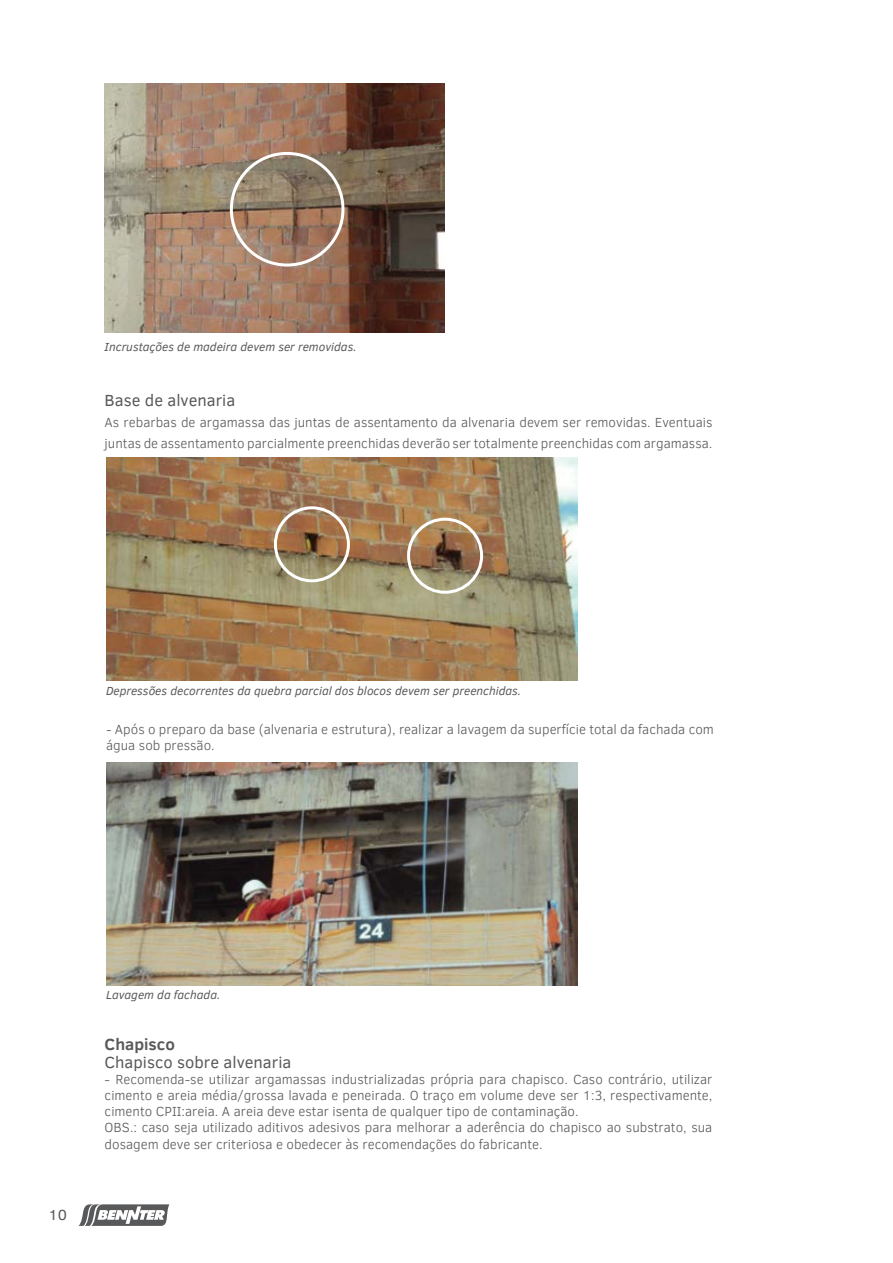
<style>
.page{position:relative;width:893px;height:1263px;background:#fff}
.page>*{position:absolute;margin:0;border:0;box-sizing:border-box;transform-origin:0 0}
.t1{font:16.5px "Clear Sans";color:#58595b}
.t2{font:700 16.5px "Clear Sans";color:#58595b}
.t3{font:15px "Clear Sans";color:#58595b}
.t4{font:300 13.5px/16.2px "Clear Sans";color:#58595b}
.t5{font:italic 12px "Clear Sans";color:#58595b}
</style>
<div class="page">
<svg style="left:79px;top:1204px;width:90px;height:22px"></svg>
<img style="left:105px;top:84px;width:340px;height:249px">
<div style="left:230px;top:152px;width:114px;height:114px;border:3px solid #fff;border-radius:50%"></div>
<img style="left:106px;top:458px;width:471px;height:223px">
<img style="left:106px;top:762px;width:471px;height:223px">
<div style="left:274px;top:506px;width:76px;height:76px;border:3px solid #fff;border-radius:50%"></div>
<div style="left:407px;top:518px;width:76px;height:76px;border:3px solid #fff;border-radius:50%"></div>
<p class="t5" style="left:105px;top:339px;width:253px">Incrustações de madeira devem ser removidas.</p>
<p class="t1" style="left:105px;top:389px;width:132px">Base de alvenaria</p>
<p class="t4" style="left:105px;top:412px;width:609px;line-height:21px">As rebarbas de argamassa das juntas de assentamento da alvenaria devem ser removidas. Eventuais juntas de assentamento parcialmente preenchidas deverão ser totalmente preenchidas com argamassa.</p>
<p class="t5" style="left:106px;top:683px;width:417px">Depressões decorrentes da quebra parcial dos blocos devem ser preenchidas.</p>
<p class="t4" style="left:106px;top:721px;width:609px">- Após o preparo da base (alvenaria e estrutura), realizar a lavagem da superfície total da fachada com água sob pressão.</p>
<p class="t3" style="left:49px;top:1204px;width:20px">10</p>
<p class="t5" style="left:106px;top:987px;width:116px">Lavagem da fachada.</p>
<p class="t2" style="left:105px;top:1032px;width:72px">Chapisco</p>
<p class="t1" style="left:105px;top:1051px;width:188px">Chapisco sobre alvenaria</p>
<p class="t4" style="left:105px;top:1071px;width:609px">- Recomenda-se utilizar argamassas industrializadas própria para chapisco. Caso contrário, utilizar cimento e areia média/grossa lavada e peneirada. O traço em volume deve ser 1:3, respectivamente, cimento CPII:areia. A areia deve estar isenta de qualquer tipo de contaminação.<br>OBS.: caso seja utilizado aditivos adesivos para melhorar a aderência do chapisco ao substrato, sua dosagem deve ser criteriosa e obedecer às recomendações do fabricante.</p>
</div>
